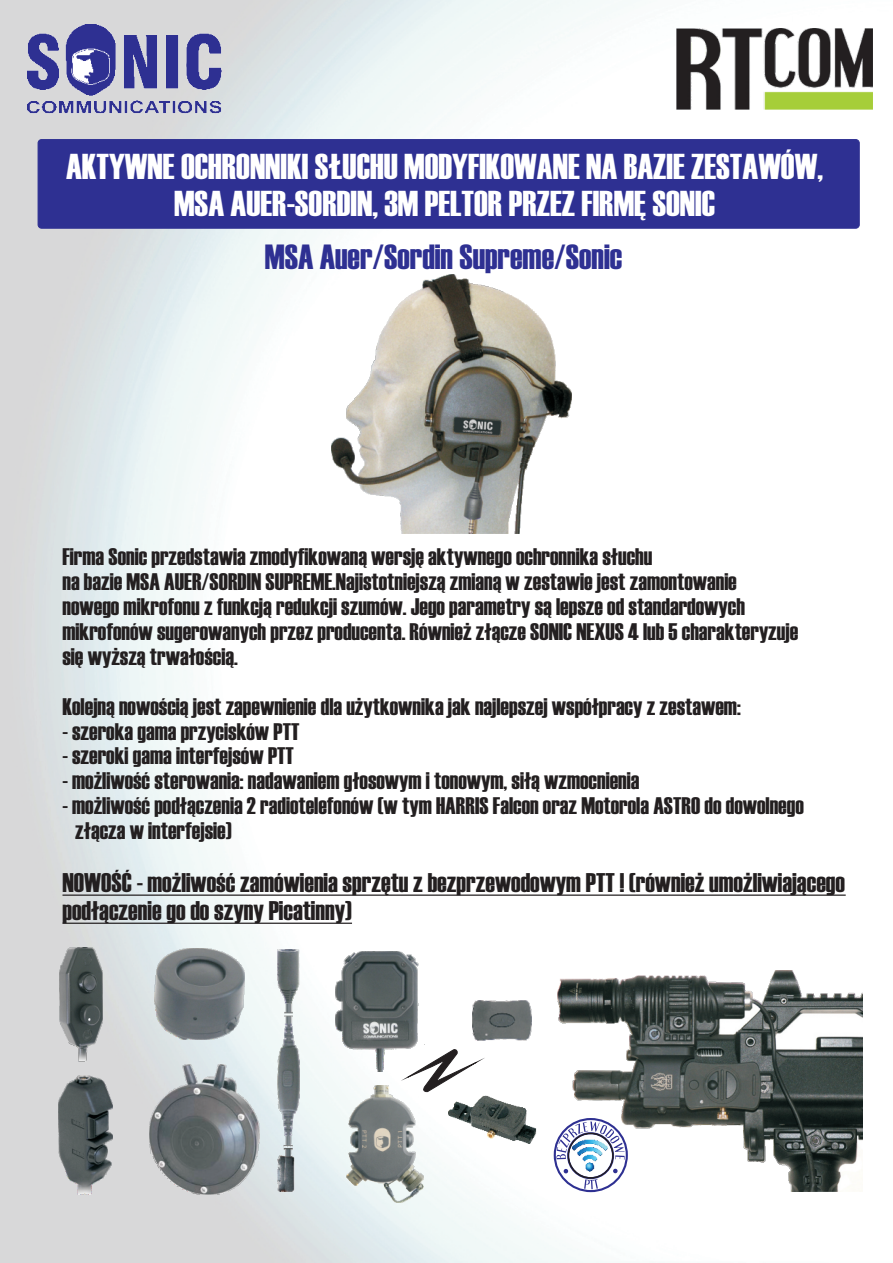
<style>
.page{position:relative;width:893px;height:1263px;background:#fff}
.page>*{position:absolute;margin:0;border:0;box-sizing:border-box;transform-origin:0 0}
.t1{font:36px/37.5px "Haettenschweiler";color:#fff;text-align:center}
.t2{font:34.95px "Haettenschweiler";color:#2e3092}
.t3{font:27px/28px "Haettenschweiler";color:#231f20}
.t4{font:24px/24.9px "Haettenschweiler";color:#231f20}
</style>
<div class="page">
<img style="left:0;top:0;width:873px;height:1263px">
<img style="left:676px;top:28px;width:196px;height:81px">
<img style="left:28px;top:24px;width:193px;height:89px">
<div style="left:38px;top:139px;width:821px;height:89px;background:#2e3092;border:1px solid #2e3092;border-radius:4px"></div>
<img style="left:278px;top:950px;width:21px;height:242px">
<img style="left:155px;top:948px;width:89px;height:91px">
<img style="left:149px;top:1065px;width:110px;height:130px">
<img style="left:59px;top:947px;width:44px;height:114px">
<img style="left:58px;top:1075px;width:54px;height:119px">
<img style="left:336px;top:952px;width:88px;height:119px">
<img style="left:346px;top:1085px;width:77px;height:117px">
<img style="left:449px;top:1096px;width:87px;height:47px">
<img style="left:473px;top:1001px;width:59px;height:40px">
<svg style="left:407px;top:1048px;width:75px;height:44px"></svg>
<svg style="left:556px;top:1121px;width:2px;height:68px"></svg>
<img style="left:558px;top:970px;width:304px;height:221px">
<hr style="left:62px;top:894px;width:784px;height:2px;background:#231f20">
<hr style="left:62px;top:923px;width:290px;height:1px;background:#231f20">
<img style="left:331px;top:274px;width:240px;height:259px">
<h1 class="t1" style="left:66px;top:150px;width:758px">AKTYWNE OCHRONNIKI S£UCHU MODYFIKOWANE NA BAZIE ZESTAWÓW,<br>MSA AUER-SORDIN, 3M PELTOR PRZEZ FIRMÊ SONIC</h1>
<h2 class="t2" style="left:265px;top:244px;width:359px">MSA Auer/Sordin Supreme/Sonic</h2>
<p class="t4" style="left:62px;top:545px;width:737px">Firma Sonic przedstawia zmodyfikowan¹ wersjê aktywnego ochronnika s³uchu<br>na bazie MSA AUER/SORDIN SUPREME.Najistotniejsz¹ zmian¹ w zestawie jest zamontowanie nowego mikrofonu z funkcj¹ redukcji szumów. Jego parametry s¹ lepsze od standardowych mikrofonów sugerowanych przez producenta. Równie¿ z³¹cze SONIC NEXUS 4 lub 5 charakteryzuje siê wy¿sz¹ trwa³oœci¹.</p>
<p class="t4" style="left:62px;top:695px;width:680px">Kolejn¹ nowoœci¹ jest zapewnienie dla u¿ytkownika jak najlepszej wspó³pracy z zestawem:</p>
<p class="t4" style="left:62px;top:720px;width:239px">- szeroka gama przycisków PTT</p>
<p class="t4" style="left:62px;top:745px;width:233px">- szeroki gama interfejsów PTT</p>
<p class="t4" style="left:62px;top:770px;width:578px">- mo¿liwoœæ sterowania: nadawaniem g³osowym i tonowym, si³¹ wzmocnienia</p>
<p class="t4" style="left:75px;top:795px;width:730px;text-indent:-13px">- mo¿liwoœæ pod³¹czenia 2 radiotelefonów (w tym HARRIS Falcon oraz Motorola ASTRO do dowolnego z³¹cza w interfejsie)</p>
<p class="t3" style="left:62px;top:870px;width:784px">NOWOŒÆ - mo¿liwoœæ zamówienia sprzêtu z bezprzewodowym PTT ! (równie¿ umo¿liwiaj¹cego pod³¹czenie go do szyny Picatinny)</p>
</div>
